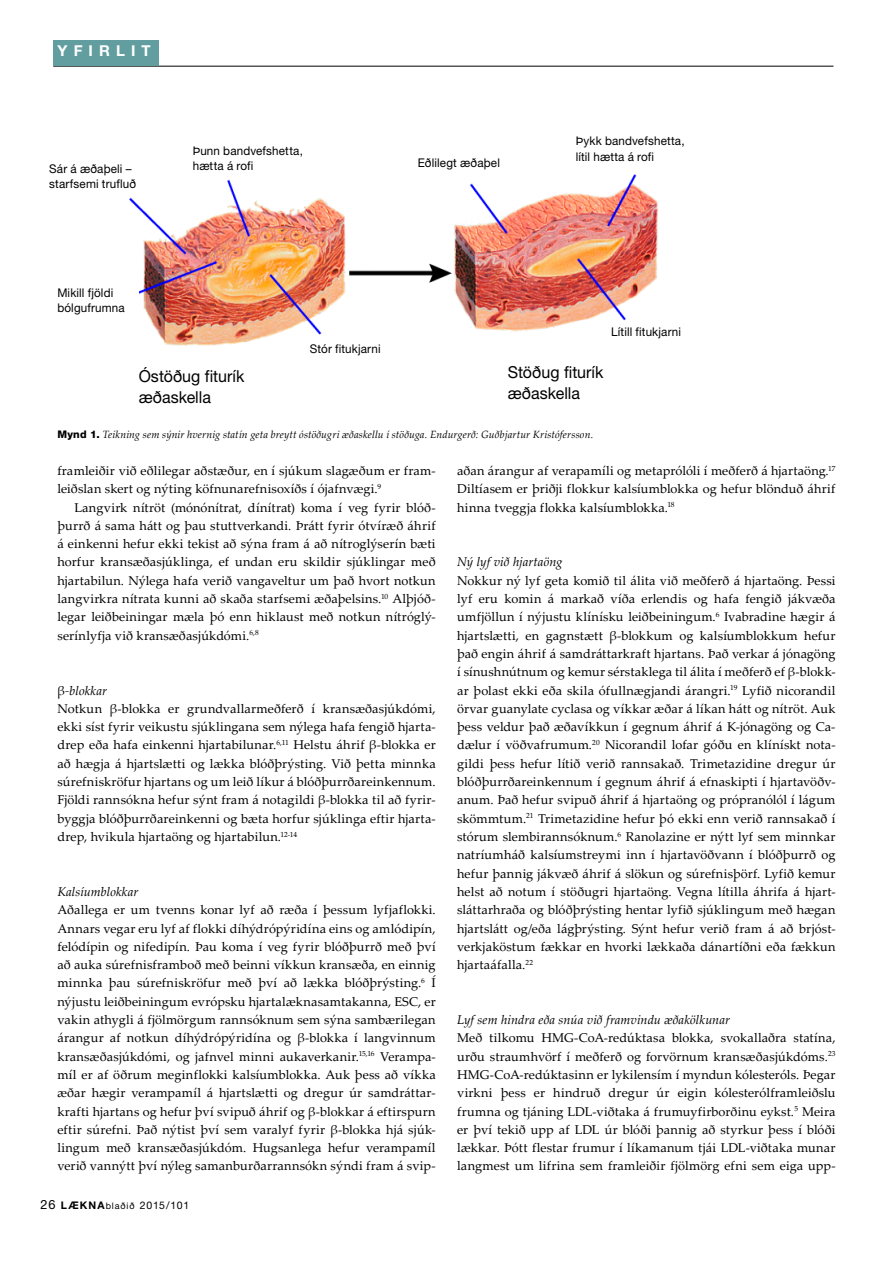
<style>
.page{position:relative;width:893px;height:1263px;background:#fff}
.page>*{position:absolute;margin:0;border:0;box-sizing:border-box;transform-origin:0 0}
.t1{font:16.5px/21px "Helvetica Neue";letter-spacing:.005em;color:#000}
.t2{font:700 15px "Helvetica Neue";color:#fff}
.t3{font:12.75px/18.3px "Palatino Linotype";letter-spacing:.015em;color:#000;text-align:justify}
.t4{font:italic 12.75px "Palatino Linotype";letter-spacing:.005em;color:#000}
.t5{font:12px/15px "Helvetica Neue";letter-spacing:.015em;color:#000}
.t6{font:italic 10.5px "Palatino Linotype";letter-spacing:.01em;color:#000}
.t7{font:10.5px "Helvetica Neue";letter-spacing:.065em;color:#000}
.s1{font-family:"Helvetica Neue";font-weight:800;font-style:normal}
.s2{font-style:italic}
.s3{font-size:12.75px}
.s4{font-weight:700}
.s5{font-size:9px}
</style>
<div class="page">
<img style="left:129px;top:174px;width:529px;height:172px">
<hr style="left:53px;top:66px;width:780px;height:1px;background:#000">
<div style="left:53px;top:40px;width:106px;height:26px;background:#629e9f"></div>
<div style="left:310px;top:338px;width:90px;height:21px;background:#fff"></div>
<div style="left:611px;top:321px;width:90px;height:21px;background:#fff"></div>
<div style="left:193px;top:139px;width:130px;height:37px;background:#fff"></div>
<div style="left:49px;top:157px;width:130px;height:37px;background:#fff"></div>
<div style="left:57px;top:278px;width:82px;height:43px;background:#fff"></div>
<p class="t2" style="left:57px;top:42px;width:95px">YFI RLI T</p>
<p class="t5" style="left:193px;top:143px;width:112px">Þunn bandvefshetta,</p>
<p class="t5" style="left:49px;top:161px;width:84px">Sár á æðaþeli –</p>
<p class="t5" style="left:193px;top:158px;width:62px">hætta á rofi</p>
<p class="t5" style="left:49px;top:176px;width:88px">starfsemi trufluð</p>
<p class="t5" style="left:418px;top:155px;width:84px">Eðlilegt æðaþel</p>
<p class="t5" style="left:57px;top:285px;width:69px">Mikill fjöldi bólgufrumna</p>
<p class="t5" style="left:310px;top:341px;width:72px">Stór fitukjarni</p>
<p class="t5" style="left:576px;top:134px;width:110px">Þykk bandvefshetta, lítil hætta á rofi</p>
<p class="t5" style="left:611px;top:324px;width:71px">Lítill fitukjarni</p>
<p class="t1" style="left:139px;top:365px;width:107px">Óstöðug fiturík æðaskella</p>
<p class="t1" style="left:508px;top:361px;width:97px">Stöðug fiturík æðaskella</p>
<p class="t6" style="left:57px;top:427px;width:537px"><span class="s1">Mynd 1.</span> Teikning sem sýnir hvernig statín geta breytt óstöðugri æðaskellu í stöðuga. Endurgerð: Guðbjartur Kristófersson.</p>
<p class="t3" style="left:57px;top:461px;width:380px">framleiðir við eðlilegar aðstæður, en í sjúkum slagæðum er fram&shy;leiðslan skert og nýting köfnunarefnisoxíðs í ójafnvægi.<sup>9</sup></p>
<p class="t3" style="left:57px;top:498px;width:380px;text-indent:17px">Langvirk nítröt (mónónítrat, dínítrat) koma í veg fyrir blóð&shy;þurrð á sama hátt og þau stuttverkandi. Þrátt fyrir ótvíræð áhrif á einkenni hefur ekki tekist að sýna fram á að nítroglýserín bæti horfur kransæðasjúklinga, ef undan eru skildir sjúklingar með hjartabilun. Nýlega hafa verið vangaveltur um það hvort notkun langvirkra nítrata kunni að skaða starfsemi æðaþelsins.<sup>10</sup> Alþjóð&shy;legar leiðbeiningar mæla þó enn hiklaust með notkun nítróglý&shy;serínlyfja við kransæðasjúkdómi.<sup>6,8</sup></p>
<p class="t3" style="left:57px;top:681px;width:380px;text-align:left">β<span class="s2">-blokkar<br></span>Notkun β-blokka er grundvallarmeðferð í kransæðasjúkdómi, ekki síst fyrir veikustu sjúklingana sem nýlega hafa fengið hjarta&shy;drep eða hafa einkenni hjartabilunar.<sup>6,11</sup> Helstu áhrif β-blokka er að hægja á hjartslætti og lækka blóðþrýsting. Við þetta minnka súrefniskröfur hjartans og um leið líkur á blóðþurrðareinkennum.<br>Fjöldi rannsókna hefur sýnt fram á notagildi β-blokka til að fyrir&shy;byggja blóðþurrðareinkenni og bæta horfur sjúklinga eftir hjarta&shy;drep, hvikula hjartaöng og hjartabilun.<sup>12-14</sup></p>
<p class="t4" style="left:57px;top:882px;width:83px">Kalsíumblokkar</p>
<p class="t3" style="left:57px;top:900px;width:380px">Aðallega er um tvenns konar lyf að ræða í þessum lyfjaflokki.<br>Annars vegar eru lyf af flokki díhýdrópýridína eins og amlódipín, felódípin og nifedipín. Þau koma í veg fyrir blóðþurrð með því að auka súrefnisframboð með beinni víkkun kransæða, en einnig minnka þau súrefniskröfur með því að lækka blóðþrýsting.<sup>6</sup> Í nýjustu leiðbeiningum evrópsku hjartalæknasamtakanna, ESC, er vakin athygli á fjölmörgum rannsóknum sem sýna sambærilegan árangur af notkun díhýdrópýridína og β-blokka í langvinnum kransæðasjúkdómi, og jafnvel minni aukaverkanir.<sup>15,16</sup> Verampa&shy;míl er af öðrum meginflokki kalsíumblokka. Auk þess að víkka æðar hægir verampamíl á hjartslætti og dregur úr samdráttar&shy;krafti hjartans og hefur því svipuð áhrif og β-blokkar á eftirspurn eftir súrefni. Það nýtist því sem varalyf fyrir β-blokka hjá sjúk&shy;lingum með kransæðasjúkdóm. Hugsanlega hefur verampamíl verið vannýtt því nýleg samanburðarrannsókn sýndi fram á svip-</p>
<p class="t7" style="left:40px;top:1199px;width:150px"><span class="s3">26</span> <span class="s4">LÆKNA</span><span class="s5">blaðið</span> 2015/101</p>
<p class="t3" style="left:457px;top:461px;width:380px">aðan árangur af verapamíli og metaprólóli í meðferð á hjartaöng.<sup>17<br></sup>Diltíasem er þriðji flokkur kalsíumblokka og hefur blönduð áhrif hinna tveggja flokka kalsíumblokka.<sup>18</sup></p>
<p class="t4" style="left:457px;top:553px;width:107px">Ný lyf við hjartaöng</p>
<p class="t3" style="left:457px;top:571px;width:380px">Nokkur ný lyf geta komið til álita við meðferð á hjartaöng. Þessi lyf eru komin á markað víða erlendis og hafa fengið jákvæða umfjöllun í nýjustu klínísku leiðbeiningum.<sup>6</sup> Ivabradine hægir á hjartslætti, en gagnstætt β-blokkum og kalsíumblokkum hefur það engin áhrif á samdráttarkraft hjartans. Það verkar á jónagöng í sínushnútnum og kemur sérstaklega til álita í meðferð ef β-blokk&shy;ar þolast ekki eða skila ófullnægjandi árangri.<sup>19</sup> Lyfið nicorandil örvar guanylate cyclasa og víkkar æðar á líkan hátt og nítröt. Auk þess veldur það æðavíkkun í gegnum áhrif á K-jónagöng og Ca&shy;dælur í vöðvafrumum.<sup>20</sup> Nicorandil lofar góðu en klínískt nota&shy;gildi þess hefur lítið verið rannsakað. Trimetazidine dregur úr blóðþurrðareinkennum í gegnum áhrif á efnaskipti í hjartavöðv&shy;anum. Það hefur svipuð áhrif á hjartaöng og própranólól í lágum skömmtum.<sup>21</sup> Trimetazidine hefur þó ekki enn verið rannsakað í stórum slembirannsóknum.<sup>6</sup> Ranolazine er nýtt lyf sem minnkar natríumháð kalsíumstreymi inn í hjartavöðvann í blóðþurrð og hefur þannig jákvæð áhrif á slökun og súrefnisþörf. Lyfið kemur helst að notum í stöðugri hjartaöng. Vegna lítilla áhrifa á hjart&shy;sláttarhraða og blóðþrýsting hentar lyfið sjúklingum með hægan hjartslátt og/eða lágþrýsting. Sýnt hefur verið fram á að brjóst&shy;verkjaköstum fækkar en hvorki lækkaða dánartíðni eða fækkun hjartaáfalla.<sup>22</sup></p>
<p class="t4" style="left:457px;top:1010px;width:275px">Lyf sem hindra eða snúa við framvindu æðakölkunar</p>
<p class="t3" style="left:457px;top:1028px;width:380px">Með tilkomu HMG-CoA-redúktasa blokka, svokallaðra statína, urðu straumhvörf í meðferð og forvörnum kransæðasjúkdóms.<sup>23<br></sup>HMG-CoA-redúktasinn er lykilensím í myndun kólesteróls. Þegar virkni þess er hindruð dregur úr eigin kólesterólframleiðslu frumna og tjáning LDL-viðtaka á frumuyfirborðinu eykst.<sup>5</sup> Meira er því tekið upp af LDL úr blóði þannig að styrkur þess í blóði lækkar. Þótt flestar frumur í líkamanum tjái LDL-viðtaka munar langmest um lifrina sem framleiðir fjölmörg efni sem eiga upp-</p>
</div>
